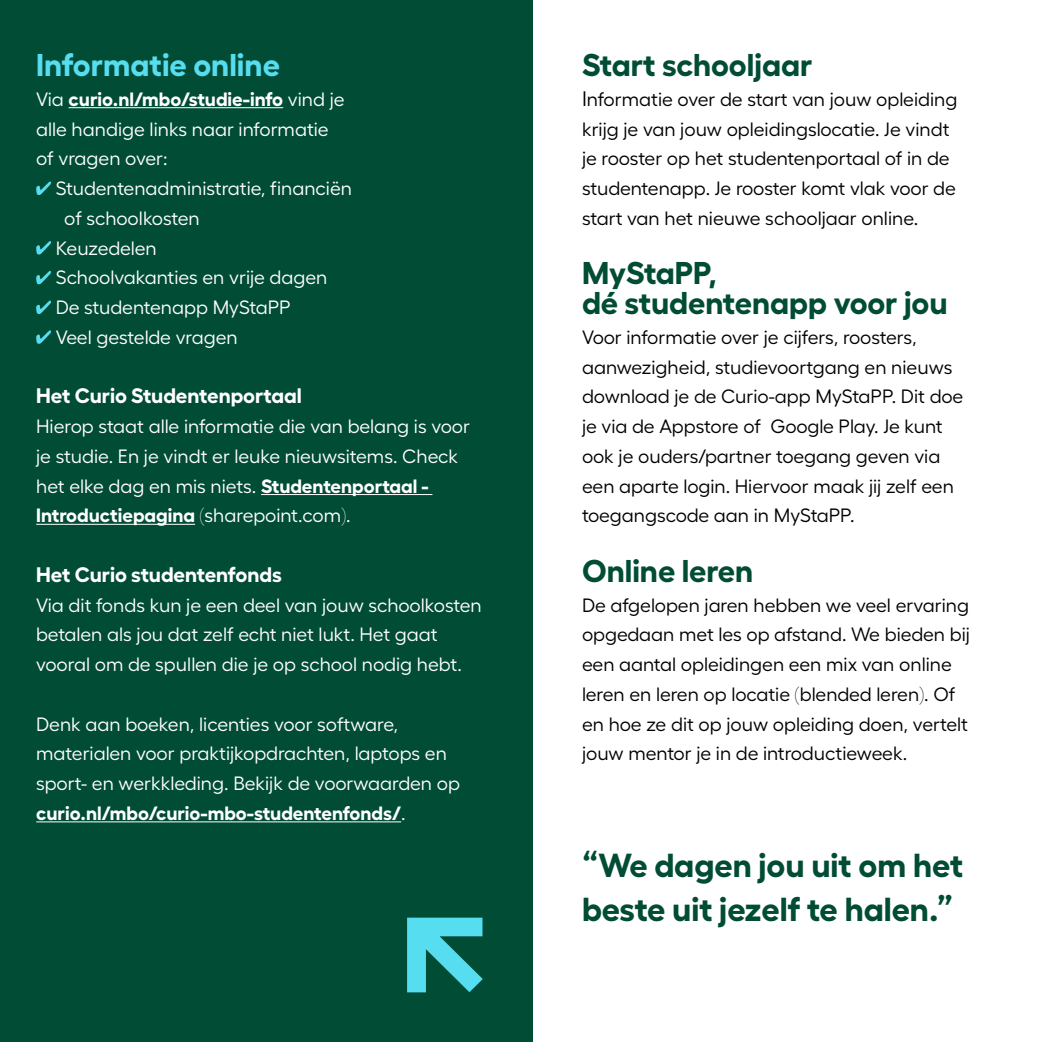
<style>
.page{position:relative;width:1042px;height:1042px;background:#fff}
.page>*{position:absolute;margin:0;border:0;box-sizing:border-box;transform-origin:0 0}
.t1{font:700 33.25px/43.8px "Fellix";color:#004c35}
.t2{font:700 31.5px/29.8px "Fellix";color:#004c35}
.t3{font:700 31.5px "Fellix";color:#56ddef}
.t4{font:700 21px "Fellix";color:#fff}
.t5{font:19.25px/29.8px "Fellix";color:#fff}
.t6{font:19.25px/29.8px "Fellix";color:#000}
.s1{font-weight:700}
.s2{font-size:21px}
</style>
<div class="page">
<div style="left:0;top:0;width:532px;height:1042px;background:#004c35"></div>
<hr style="left:69px;top:107px;width:214px;height:1px;background:#fff">
<hr style="left:261px;top:494px;width:171px;height:1px;background:#fff">
<hr style="left:36px;top:524px;width:159px;height:1px;background:#fff">
<hr style="left:36px;top:821px;width:365px;height:1px;background:#fff">
<svg style="left:36px;top:181px;width:15px;height:14px"></svg>
<svg style="left:36px;top:241px;width:15px;height:14px"></svg>
<svg style="left:36px;top:271px;width:15px;height:14px"></svg>
<svg style="left:36px;top:300px;width:15px;height:14px"></svg>
<svg style="left:36px;top:330px;width:15px;height:14px"></svg>
<svg style="left:407px;top:917px;width:76px;height:75px"></svg>
<h2 class="t3" style="left:36px;top:40px;width:245px">Informatie online</h2>
<p class="t5" style="left:36px;top:82px;width:310px">Via <span class="s1">curio.nl/mbo/studie-info</span> vind je alle handige links naar informatie of vragen over:</p>
<p class="t5" style="left:56px;top:171px;width:298px">Studentenadministratie, financiën</p>
<p class="t5" style="left:64px;top:201px;width:137px">of schoolkosten</p>
<p class="t5" style="left:56px;top:231px;width:103px">Keuzedelen</p>
<p class="t5" style="left:56px;top:261px;width:273px">Schoolvakanties en vrije dagen</p>
<p class="t5" style="left:56px;top:290px;width:236px">De studentenapp MyStaPP</p>
<p class="t5" style="left:56px;top:320px;width:183px">Veel gestelde vragen</p>
<p class="t4" style="left:36px;top:379px;width:267px">Het Curio Studentenportaal</p>
<p class="t5" style="left:36px;top:409px;width:435px">Hierop staat alle informatie die van belang is voor je studie. En je vindt er leuke nieuwsitems. Check het elke dag en mis niets. <span class="s1">Studentenportaal - Introductiepagina</span> (sharepoint.com).</p>
<p class="t4" style="left:36px;top:557px;width:247px">Het Curio studentenfonds</p>
<p class="t5" style="left:36px;top:588px;width:447px">Via dit fonds kun je een deel van jouw schoolkosten betalen als jou dat zelf echt niet lukt. Het gaat vooral om de spullen die je op school nodig hebt.</p>
<p class="t5" style="left:36px;top:707px;width:425px">Denk aan boeken, licenties voor software, materialen voor praktijkopdrachten, laptops en sport- en werkkleding. Bekijk de voorwaarden op <span class="s1">curio.nl/mbo/curio-mbo-studentenfonds/</span>.</p>
<h2 class="t2" style="left:582px;top:47px;width:232px">Start schooljaar</h2>
<p class="t6" style="left:582px;top:82px;width:377px"><span class="s2">I</span>nformatie over de start van jouw opleiding krijg je van jouw opleidingslocatie. Je vindt je rooster op het studentenportaal of in de studentenapp. Je rooster komt vlak voor de start van het nieuwe schooljaar online.</p>
<h2 class="t2" style="left:582px;top:255px;width:367px">MyStaPP,<br>dé studentenapp voor jou</h2>
<p class="t6" style="left:582px;top:320px;width:383px">Voor informatie over je cijfers, roosters, aanwezigheid, studievoortgang en nieuws download je de Curio-app MyStaPP. Dit doe je via de Appstore of Google Play. Je kunt ook je ouders/partner toegang geven via een aparte login. Hiervoor maak jij zelf een toegangscode aan in MyStaPP.</p>
<h2 class="t2" style="left:582px;top:552px;width:173px">Online leren</h2>
<p class="t6" style="left:582px;top:588px;width:389px">De afgelopen jaren hebben we veel ervaring opgedaan met les op afstand. We bieden bij een aantal opleidingen een mix van online leren en leren op locatie (blended leren). Of en hoe ze dit op jouw opleiding doen, vertelt jouw mentor je in de introductieweek.</p>
<h1 class="t1" style="left:582px;top:839px;width:383px">“We dagen jou uit om het beste uit jezelf te halen.”</h1>
</div>
